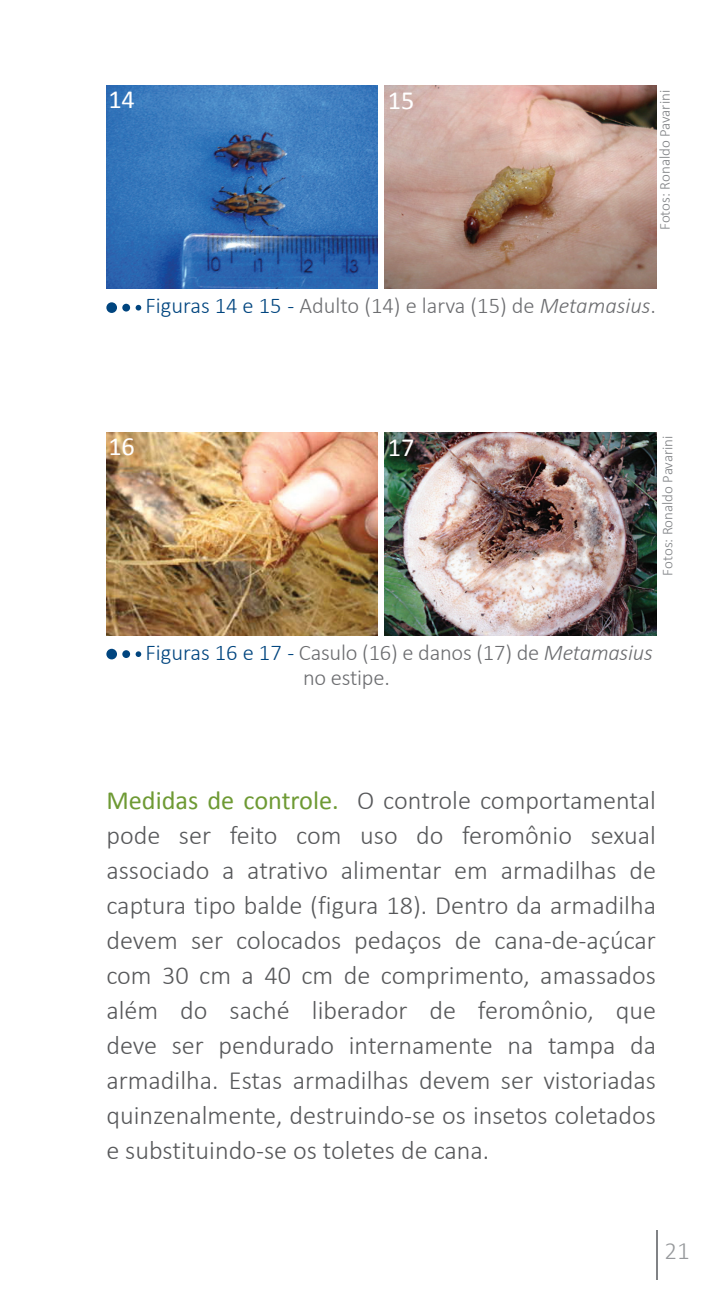
<style>
.page{position:relative;width:727px;height:1312px;background:#fff}
.page>*{position:absolute;margin:0;border:0;box-sizing:border-box;transform-origin:0 0}
.t1{font:300 26.25px/35px "Calibri";color:#57585a;text-align:justify}
.t2{font:26.25px "Calibri";color:#fff}
.t3{font:300 25px "Calibri";color:#97999c}
.t4{font:300 22.5px/25px "Calibri";color:#6c6d70}
.t5{font:300 15px "Calibri";color:#808285}
.s1{color:#01457f}
.s2{font-style:italic}
.s3{font-weight:400;color:#6e9a34}
</style>
<div class="page">
<hr style="left:656px;top:1229px;width:1px;height:50px;background:#808285">
<img style="left:106px;top:85px;width:271px;height:203px">
<img style="left:384px;top:85px;width:272px;height:203px">
<img style="left:106px;top:432px;width:271px;height:203px">
<img style="left:384px;top:432px;width:272px;height:203px">
<div style="left:106px;top:302px;width:11px;height:11px;background:#01457f;border-radius:50%"></div>
<div style="left:122px;top:304px;width:8px;height:7px;background:#01457f;border-radius:50%"></div>
<svg style="left:135px;top:305px;width:6px;height:5px"></svg>
<div style="left:106px;top:648px;width:11px;height:11px;background:#01457f;border-radius:50%"></div>
<div style="left:122px;top:650px;width:8px;height:8px;background:#01457f;border-radius:50%"></div>
<svg style="left:135px;top:651px;width:6px;height:6px"></svg>
<p class="t2" style="left:108px;top:83px;width:28px">14</p>
<p class="t2" style="left:388px;top:84px;width:28px">15</p>
<p class="t5" style="left:655px;top:230px;width:142px;rotate:-90deg">Fotos: Ronaldo Pavarini</p>
<p class="t4" style="left:145px;top:293px;width:512px"><span class="s1">Figuras 14 e 15 -</span> Adulto (14) e larva (15) de <span class="s2">Metamasius</span>.</p>
<p class="t2" style="left:108px;top:430px;width:28px">16</p>
<p class="t2" style="left:388px;top:430px;width:28px">17</p>
<p class="t5" style="left:657px;top:575px;width:142px;rotate:-90deg">Fotos: Ronaldo Pavarini</p>
<p class="t4" style="left:303px;top:639px;width:351px;text-indent:-158px"><span class="s1">Figuras 16 e 17 -</span> Casulo (16) e danos (17) de <span class="s2">Metamasius </span>no estipe.</p>
<p class="t1" style="left:106px;top:782px;width:551px"><span class="s3">Medidas de controle.</span> O controle comportamental pode ser feito com uso do feromônio sexual associado a atrativo alimentar em armadilhas de captura tipo balde (figura 18). Dentro da armadilha devem ser colocados pedaços de cana-de-açúcar com 30 cm a 40 cm de comprimento, amassados além do saché liberador de feromônio, que deve ser pendurado internamente na tampa da armadilha. Estas armadilhas devem ser vistoriadas quinzenalmente, destruindo-se os insetos coletados e substituindo-se os toletes de cana.</p>
<p class="t3" style="left:664px;top:1234px;width:27px">21</p>
</div>
